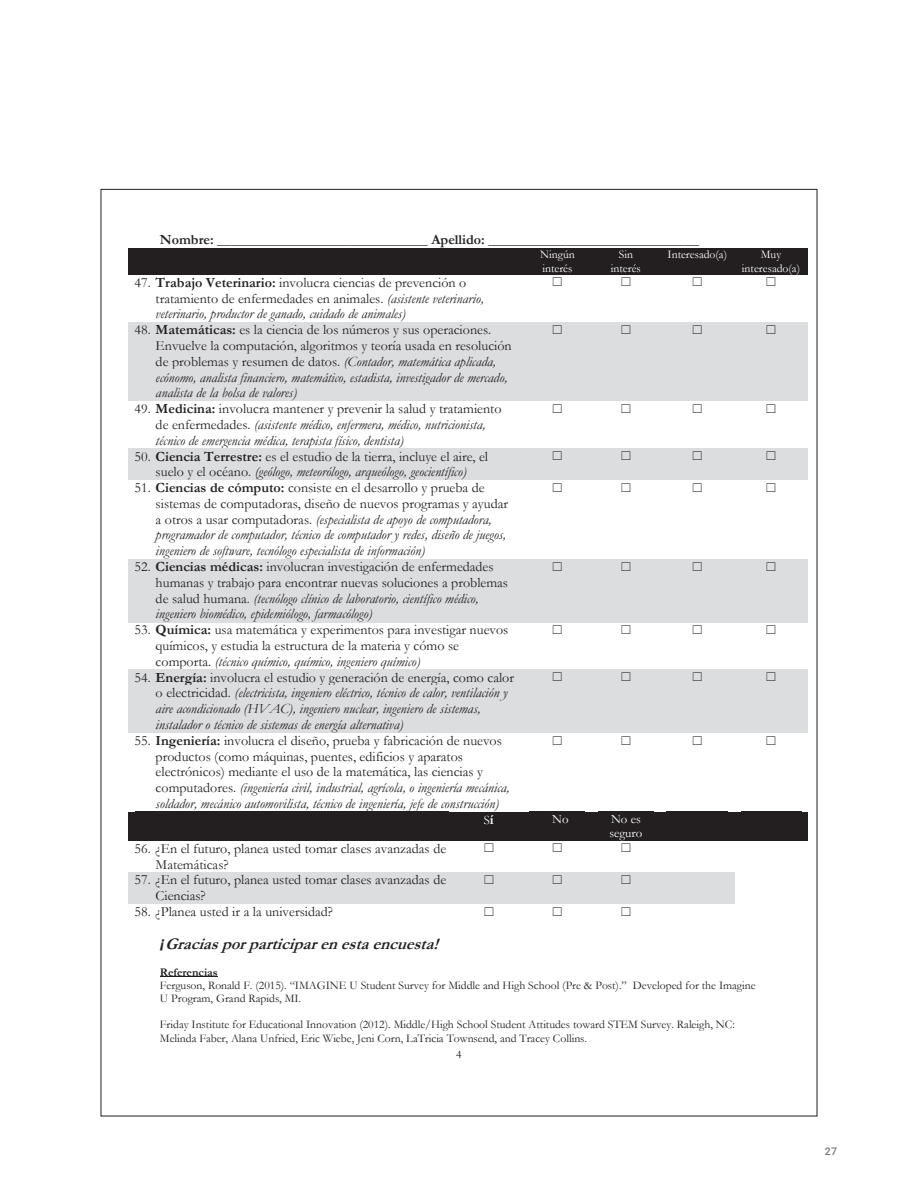
<style>
.page{position:relative;width:918px;height:1188px;background:#fff}
.page>*{position:absolute;margin:0;border:0;box-sizing:border-box;transform-origin:0 0}
.t1{font:italic 700 16.35px "Garamond";color:#231f20}
.t2{font:italic 14.1px/15.8px "Garamond";color:#231f20}
.t3{font:14.1px/15.8px "Garamond";color:#231f20}
.t4{font:700 14.1px "Garamond";color:#231f20}
.t5{font:12.9px/14.4px "Garamond";color:#fff}
.t6{font:11.7px/13.2px "Garamond";color:#231f20}
.t7{font:11.7px/13.2px "Garamond";color:#fff;text-align:center}
.t8{font:11.7px "MS Gothic";color:#231f20}
.t9{font:700 11.7px "Garamond";color:#231f20}
.t10{font:500 10.5px "Roboto";color:#797876}
.s1{font-style:normal}
.s2{font-weight:700;font-style:normal}
.s3{font-weight:700}
.s4{font-style:italic}
.s5{font-weight:700;font-size:14.1px}
.s6{font-family:"Calibri"}
</style>
<div class="page">
<hr style="left:160px;top:977px;width:58px;height:1px;background:#231f20">
<div style="left:128px;top:248px;width:395px;height:27px;background:#231f20"></div>
<div style="left:523px;top:248px;width:69px;height:27px;background:#231f20"></div>
<div style="left:592px;top:248px;width:68px;height:27px;background:#231f20"></div>
<div style="left:660px;top:248px;width:75px;height:27px;background:#231f20"></div>
<div style="left:735px;top:248px;width:73px;height:27px;background:#231f20"></div>
<div style="left:128px;top:322px;width:395px;height:79px;background:#dcdddf"></div>
<div style="left:523px;top:322px;width:69px;height:79px;background:#dcdddf"></div>
<div style="left:592px;top:322px;width:68px;height:79px;background:#dcdddf"></div>
<div style="left:660px;top:322px;width:75px;height:79px;background:#dcdddf"></div>
<div style="left:735px;top:322px;width:73px;height:79px;background:#dcdddf"></div>
<div style="left:128px;top:448px;width:395px;height:32px;background:#dcdddf"></div>
<div style="left:523px;top:448px;width:69px;height:32px;background:#dcdddf"></div>
<div style="left:592px;top:448px;width:68px;height:32px;background:#dcdddf"></div>
<div style="left:660px;top:448px;width:75px;height:32px;background:#dcdddf"></div>
<div style="left:735px;top:448px;width:73px;height:32px;background:#dcdddf"></div>
<div style="left:128px;top:559px;width:395px;height:63px;background:#dcdddf"></div>
<div style="left:523px;top:559px;width:69px;height:63px;background:#dcdddf"></div>
<div style="left:592px;top:559px;width:68px;height:63px;background:#dcdddf"></div>
<div style="left:660px;top:559px;width:75px;height:63px;background:#dcdddf"></div>
<div style="left:735px;top:559px;width:73px;height:63px;background:#dcdddf"></div>
<div style="left:128px;top:670px;width:395px;height:63px;background:#dcdddf"></div>
<div style="left:523px;top:670px;width:69px;height:63px;background:#dcdddf"></div>
<div style="left:592px;top:670px;width:68px;height:63px;background:#dcdddf"></div>
<div style="left:660px;top:670px;width:75px;height:63px;background:#dcdddf"></div>
<div style="left:735px;top:670px;width:73px;height:63px;background:#dcdddf"></div>
<div style="left:128px;top:812px;width:327px;height:29px;background:#231f20"></div>
<div style="left:455px;top:812px;width:68px;height:29px;background:#231f20"></div>
<div style="left:523px;top:812px;width:69px;height:29px;background:#231f20"></div>
<div style="left:592px;top:812px;width:68px;height:29px;background:#231f20"></div>
<div style="left:660px;top:812px;width:75px;height:29px;background:#231f20"></div>
<div style="left:735px;top:812px;width:73px;height:29px;background:#231f20"></div>
<div style="left:128px;top:872px;width:327px;height:32px;background:#dcdddf"></div>
<div style="left:455px;top:872px;width:68px;height:32px;background:#dcdddf"></div>
<div style="left:523px;top:872px;width:69px;height:32px;background:#dcdddf"></div>
<div style="left:592px;top:872px;width:68px;height:32px;background:#dcdddf"></div>
<div style="left:660px;top:872px;width:75px;height:32px;background:#dcdddf"></div>
<p class="t4" style="left:160px;top:230px;width:541px">Nombre: ______________________________ Apellido: ______________________________</p>
<p class="t7" style="left:540px;top:248px;width:36px;text-align:left">Ningún interés</p>
<p class="t7" style="left:611px;top:248px;width:32px">Sin interés</p>
<p class="t7" style="left:668px;top:248px;width:61px">Interesado(a)</p>
<p class="t7" style="left:742px;top:248px;width:60px">Muy interesado(a)</p>
<p class="t2" style="left:156px;top:274px;width:330px;text-indent:-21px"><span class="s1">47.</span> <span class="s2">Trabajo Veterinario:</span> <span class="s1">involucra ciencias de prevención o tratamiento de enfermedades en animales.</span> (asistente veterinario, veterinario, productor de ganado, cuidado de animales)</p>
<p class="t8" style="left:552px;top:276px;width:13px">☐</p>
<p class="t8" style="left:620px;top:276px;width:13px">☐</p>
<p class="t8" style="left:691px;top:276px;width:13px">☐</p>
<p class="t8" style="left:765px;top:276px;width:13px">☐</p>
<p class="t2" style="left:156px;top:321px;width:358px;text-indent:-21px"><span class="s1">48.</span> <span class="s2">Matemáticas:</span> <span class="s1">es la ciencia de los números y sus operaciones.<br>Envuelve la computación, algoritmos y teoría usada en resolución de problemas y resumen de datos.</span> (Contador, matemática aplicada, ecónomo, analista financiero, matemático, estadista, investigador de mercado, analista de la bolsa de valores)</p>
<p class="t8" style="left:552px;top:324px;width:13px">☐</p>
<p class="t8" style="left:620px;top:324px;width:13px">☐</p>
<p class="t8" style="left:691px;top:324px;width:13px">☐</p>
<p class="t8" style="left:765px;top:324px;width:13px">☐</p>
<p class="t2" style="left:156px;top:400px;width:347px;text-indent:-21px"><span class="s1">49.</span> <span class="s2">Medicina:</span> <span class="s1">involucra mantener y prevenir la salud y tratamiento de enfermedades.</span> (asistente médico, enfermera, médico, nutricionista, técnico de emergencia médica, terapista físico, dentista)</p>
<p class="t8" style="left:552px;top:403px;width:13px">☐</p>
<p class="t8" style="left:620px;top:403px;width:13px">☐</p>
<p class="t8" style="left:691px;top:403px;width:13px">☐</p>
<p class="t8" style="left:765px;top:403px;width:13px">☐</p>
<p class="t3" style="left:135px;top:448px;width:355px;text-align:center">50. <span class="s3">Ciencia Terrestre:</span> es el estudio de la tierra, incluye el aire, el suelo y el océano. <span class="s4">(geólogo, meteorólogo, arqueólogo, geocientífico)</span></p>
<p class="t8" style="left:552px;top:450px;width:13px">☐</p>
<p class="t8" style="left:620px;top:450px;width:13px">☐</p>
<p class="t8" style="left:691px;top:450px;width:13px">☐</p>
<p class="t8" style="left:765px;top:450px;width:13px">☐</p>
<p class="t2" style="left:156px;top:479px;width:354px;text-indent:-21px"><span class="s1">51.</span> <span class="s2">Ciencias de cómputo:</span> <span class="s1">consiste en el desarrollo y prueba de sistemas de computadoras, diseño de nuevos programas y ayudar a otros a usar computadoras.</span> (especialista de apoyo de computadora, programador de computador, técnico de computador y redes, diseño de juegos, ingeniero de software, tecnólogo especialista de información)</p>
<p class="t8" style="left:552px;top:482px;width:13px">☐</p>
<p class="t8" style="left:620px;top:482px;width:13px">☐</p>
<p class="t8" style="left:691px;top:482px;width:13px">☐</p>
<p class="t8" style="left:765px;top:482px;width:13px">☐</p>
<p class="t3" style="left:156px;top:558px;width:354px;text-indent:-21px">52. <span class="s3">Ciencias médicas:</span> involucran investigación de enfermedades humanas y trabajo para encontrar nuevas soluciones a problemas de salud humana. <span class="s4">(tecnólogo clínico de laboratorio, científico médico, ingeniero biomédico, epidemiólogo, farmacólogo)</span></p>
<p class="t8" style="left:552px;top:561px;width:13px">☐</p>
<p class="t8" style="left:620px;top:561px;width:13px">☐</p>
<p class="t8" style="left:691px;top:561px;width:13px">☐</p>
<p class="t8" style="left:765px;top:561px;width:13px">☐</p>
<p class="t3" style="left:156px;top:622px;width:354px;text-indent:-21px">53. <span class="s3">Química:</span> usa matemática y experimentos para investigar nuevos químicos, y estudia la estructura de la materia y cómo se comporta. <span class="s4">(técnico químico, químico, ingeniero químico)</span></p>
<p class="t8" style="left:552px;top:624px;width:13px">☐</p>
<p class="t8" style="left:620px;top:624px;width:13px">☐</p>
<p class="t8" style="left:691px;top:624px;width:13px">☐</p>
<p class="t8" style="left:765px;top:624px;width:13px">☐</p>
<p class="t2" style="left:156px;top:669px;width:360px;text-indent:-21px"><span class="s1">54.</span> <span class="s2">Energía:</span> <span class="s1">involucra el estudio y generación de energía, como calor o electricidad.</span> (electricista, ingeniero eléctrico, técnico de calor, ventilación y aire acondicionado (HVAC), ingeniero nuclear, ingeniero de sistemas, instalador o técnico de sistemas de energía alternativa)</p>
<p class="t8" style="left:552px;top:671px;width:13px">☐</p>
<p class="t8" style="left:620px;top:671px;width:13px">☐</p>
<p class="t8" style="left:691px;top:671px;width:13px">☐</p>
<p class="t8" style="left:765px;top:671px;width:13px">☐</p>
<p class="t3" style="left:156px;top:732px;width:356px;text-indent:-21px">55. <span class="s3">Ingeniería:</span> involucra el diseño, prueba y fabricación de nuevos productos (como máquinas, puentes, edificios y aparatos electrónicos) mediante el uso de la matemática, las ciencias y computadores. <span class="s4">(ingeniería civil, industrial, agrícola, o ingeniería mecánica, soldador, mecánico automovilista, técnico de ingeniería, jefe de construcción)</span></p>
<p class="t8" style="left:552px;top:735px;width:13px">☐</p>
<p class="t8" style="left:620px;top:735px;width:13px">☐</p>
<p class="t8" style="left:691px;top:735px;width:13px">☐</p>
<p class="t8" style="left:765px;top:735px;width:13px">☐</p>
<p class="t5" style="left:484px;top:812px;width:12px">S<span class="s5">í</span></p>
<p class="t5" style="left:552px;top:811px;width:18px">No</p>
<p class="t5" style="left:609px;top:811px;width:34px">No es seguro</p>
<p class="t3" style="left:156px;top:840px;width:292px;text-indent:-21px">56. ¿En el futuro, planea usted tomar clases avanzadas de<br>Matemáticas?</p>
<p class="t8" style="left:483px;top:842px;width:13px">☐</p>
<p class="t8" style="left:552px;top:842px;width:13px">☐</p>
<p class="t8" style="left:620px;top:842px;width:13px">☐</p>
<p class="t3" style="left:156px;top:872px;width:292px;text-indent:-21px">57. ¿En el futuro, planea usted tomar clases avanzadas de<br>Ciencias?</p>
<p class="t8" style="left:483px;top:874px;width:13px">☐</p>
<p class="t8" style="left:552px;top:874px;width:13px">☐</p>
<p class="t8" style="left:620px;top:874px;width:13px">☐</p>
<p class="t3" style="left:135px;top:903px;width:200px">58. ¿Planea usted ir a la universidad?</p>
<p class="t8" style="left:483px;top:906px;width:13px">☐</p>
<p class="t8" style="left:552px;top:906px;width:13px">☐</p>
<p class="t8" style="left:620px;top:906px;width:13px">☐</p>
<p class="t1" style="left:160px;top:933px;width:287px"><span class="s6">¡</span> Graciasporparticiparenestaencuesta!</p>
<p class="t9" style="left:160px;top:964px;width:59px">Referencias</p>
<p class="t6" style="left:160px;top:978px;width:597px">Ferguson, Ronald F. (2015). “IMAGINE U Student Survey for Middle and High School (Pre &amp; Post).” Developed for the Imagine<br>U Program, Grand Rapids, MI.</p>
<p class="t6" style="left:160px;top:1018px;width:576px">Friday Institute for Educational Innovation (2012). Middle/High School Student Attitudes toward STEM Survey. Raleigh, NC:<br>Melinda Faber, Alana Unfried, Eric Wiebe, Jeni Corn, LaTricia Townsend, and Tracey Collins.</p>
<p class="t6" style="left:456px;top:1047px;width:7px">4</p>
<p class="t10" style="left:825px;top:1144px;width:14px">27</p>
</div>
